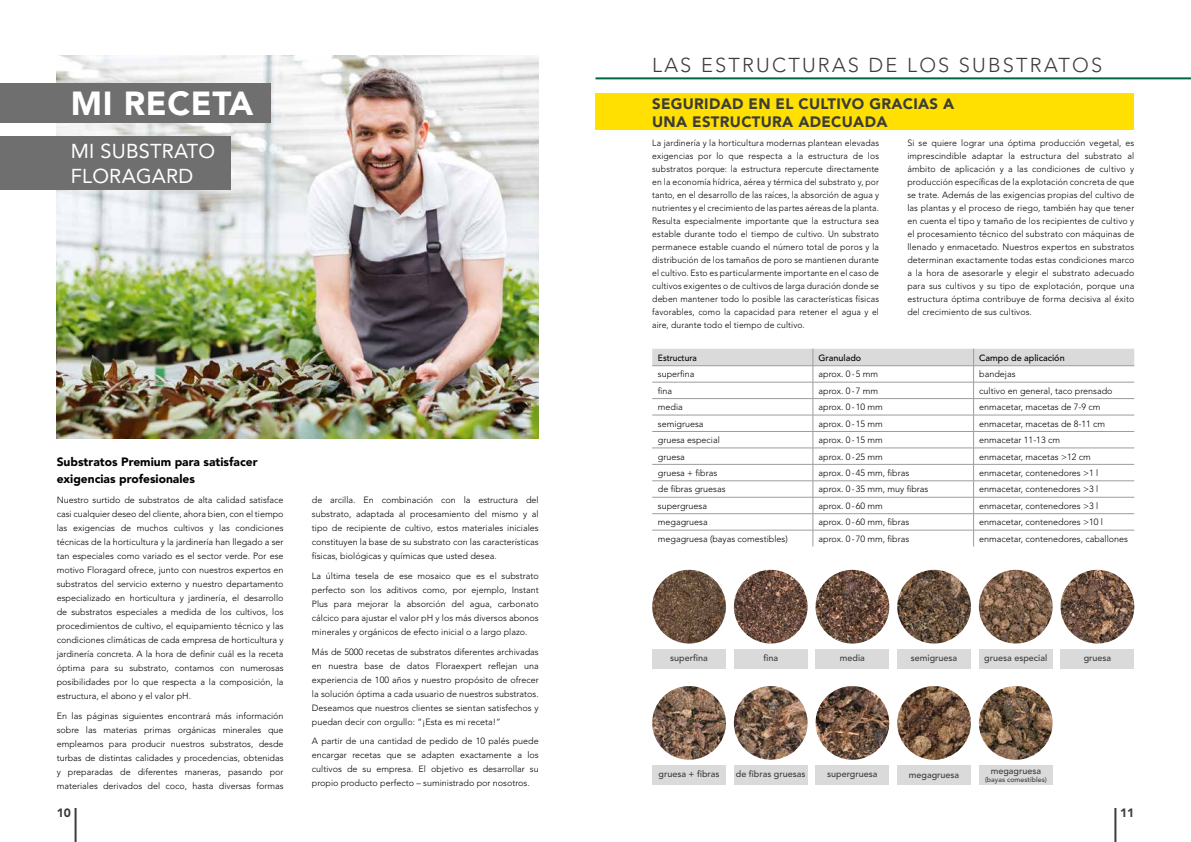
<style>
.page{position:relative;width:1191px;height:842px;background:#fff}
.page>*{position:absolute;margin:0;border:0;box-sizing:border-box;transform-origin:0 0}
.t1{font:900 33.1px "Avenir LT Std";letter-spacing:.02em;color:#fff}
.t2{font:300 20px "Avenir LT Std";letter-spacing:.11em;color:#3c3c3b}
.t3{font:20px/25px "Avenir LT Std";letter-spacing:.01em;color:#fff}
.t4{font:900 15px/18px "Avenir LT Std";letter-spacing:.02em;color:#3c3c3b}
.t5{font:900 12px/17px "Avenir LT Std";color:#000}
.t6{font:900 12px "Avenir LT Std";color:#3c3c3b}
.t7{font:300 9px/14px "Avenir LT Std";color:#000;text-align:justify}
.t8{font:300 9px/13px "Avenir LT Std";color:#000;text-align:justify;scale:.96 1}
.t9{font:500 9px "Avenir LT Std";color:#3c3c3b}
.t10{font:500 9px "Avenir LT Std";color:#000}
.t11{font:500 9px "Avenir LT Std";color:#000;scale:.93 1}
.t12{font:500 7px "Avenir LT Std";color:#3c3c3b}
</style>
<div class="page">
<hr style="left:1114px;top:808px;width:2px;height:34px;background:#3c3c3b">
<hr style="left:75px;top:808px;width:2px;height:34px;background:#3c3c3b">
<hr style="left:595px;top:77px;width:596px;height:2px;background:#006840">
<img style="left:57px;top:56px;width:482px;height:382px">
<div style="left:0;top:83px;width:271px;height:40px;background:#706f6f"></div>
<div style="left:0;top:136px;width:230px;height:54px;background:#706f6f"></div>
<div style="left:595px;top:94px;width:539px;height:36px;background:#ffe000"></div>
<svg style="left:652px;top:349px;width:482px;height:198px"></svg>
<img style="left:652px;top:570px;width:74px;height:73px;border-radius:37px">
<img style="left:652px;top:686px;width:74px;height:74px;border-radius:37px">
<img style="left:734px;top:570px;width:73px;height:73px;border-radius:37px">
<img style="left:734px;top:686px;width:73px;height:74px;border-radius:37px">
<img style="left:815px;top:570px;width:74px;height:73px;border-radius:37px">
<img style="left:815px;top:686px;width:74px;height:74px;border-radius:37px">
<img style="left:897px;top:570px;width:74px;height:73px;border-radius:37px">
<img style="left:897px;top:686px;width:74px;height:74px;border-radius:37px">
<img style="left:979px;top:570px;width:73px;height:73px;border-radius:37px">
<img style="left:979px;top:686px;width:73px;height:74px;border-radius:37px">
<img style="left:1060px;top:570px;width:74px;height:73px;border-radius:37px">
<div style="left:652px;top:649px;width:74px;height:20px;background:#dadada"></div>
<div style="left:652px;top:765px;width:74px;height:20px;background:#dadada"></div>
<div style="left:734px;top:649px;width:73px;height:20px;background:#dadada"></div>
<div style="left:734px;top:765px;width:73px;height:20px;background:#dadada"></div>
<div style="left:815px;top:649px;width:74px;height:20px;background:#dadada"></div>
<div style="left:815px;top:765px;width:74px;height:20px;background:#dadada"></div>
<div style="left:897px;top:649px;width:74px;height:20px;background:#dadada"></div>
<div style="left:897px;top:765px;width:74px;height:20px;background:#dadada"></div>
<div style="left:979px;top:649px;width:73px;height:20px;background:#dadada"></div>
<div style="left:979px;top:765px;width:73px;height:20px;background:#dadada"></div>
<div style="left:1060px;top:649px;width:74px;height:20px;background:#dadada"></div>
<h1 class="t1" style="left:71px;top:83px;width:184px">MI RECETA</h1>
<h2 class="t3" style="left:71px;top:138px;width:146px">MI SUBSTRATO<br>FLORAGARD</h2>
<h3 class="t5" style="left:57px;top:453px;width:202px">Substratos Premium para satisfacer exigencias profesionales</h3>
<p class="t7" style="left:57px;top:493px;width:228px">Nuestro surtido de substratos de alta calidad satisface casi cualquier deseo del cliente, ahora bien, con el tiempo las exigencias de muchos cultivos y las condiciones técnicas de la horticultura y la jardinería han llegado a ser tan especiales como variado es el sector verde. Por ese motivo Floragard ofrece, junto con nuestros expertos en substratos del servicio externo y nuestro departamento especializado en horticultura y jardinería, el desarrollo de substratos especiales a medida de los cultivos, los procedimientos de cultivo, el equipamiento técnico y las condiciones climáticas de cada empresa de horticultura y jardinería concreta. A la hora de definir cuál es la receta óptima para su substrato, contamos con numerosas posibilidades por lo que respecta a la composición, la estructura, el abono y el valor pH.</p>
<p class="t7" style="left:57px;top:708px;width:228px">En las páginas siguientes encontrará más información sobre las materias primas orgánicas minerales que empleamos para producir nuestros substratos, desde turbas de distintas calidades y procedencias, obtenidas y preparadas de diferentes maneras, pasando por materiales derivados del coco, hasta diversas formas</p>
<p class="t7" style="left:312px;top:493px;width:228px">de arcilla. En combinación con la estructura del substrato, adaptada al procesamiento del mismo y al tipo de recipiente de cultivo, estos materiales iniciales constituyen la base de su substrato con las características físicas, biológicas y químicas que usted desea.</p>
<p class="t7" style="left:312px;top:569px;width:228px">La última tesela de ese mosaico que es el substrato perfecto son los aditivos como, por ejemplo, Instant Plus para mejorar la absorción del agua, carbonato cálcico para ajustar el valor pH y los más diversos abonos minerales y orgánicos de efecto inicial o a largo plazo.</p>
<p class="t7" style="left:312px;top:644px;width:228px">Más de 5000 recetas de substratos diferentes archivadas en nuestra base de datos Floraexpert reflejan una experiencia de 100 años y nuestro propósito de ofrecer la solución óptima a cada usuario de nuestros substratos.<br>Deseamos que nuestros clientes se sientan satisfechos y puedan decir con orgullo: “¡Esta es mi receta!”</p>
<p class="t7" style="left:312px;top:734px;width:228px">A partir de una cantidad de pedido de 10 palés puede encargar recetas que se adapten exactamente a los cultivos de su empresa. El objetivo es desarrollar su propio producto perfecto – suministrado por nosotros.</p>
<h2 class="t2" style="left:652px;top:53px;width:451px">LAS ESTRUCTURAS DE LOS SUBSTRATOS</h2>
<h3 class="t4" style="left:652px;top:95px;width:304px">SEGURIDAD EN EL CULTIVO GRACIAS A<br>UNA ESTRUCTURA ADECUADA</h3>
<p class="t8" style="left:652px;top:137px;width:238px">La jardinería y la horticultura modernas plantean elevadas exigencias por lo que respecta a la estructura de los substratos porque: la estructura repercute directamente en la economía hídrica, aérea y térmica del substrato y, por tanto, en el desarrollo de las raíces, la absorción de agua y nutrientes y el crecimiento de las partes aéreas de la planta.<br>Resulta especialmente importante que la estructura sea estable durante todo el tiempo de cultivo. Un substrato permanece estable cuando el número total de poros y la distribución de los tamaños de poro se mantienen durante el cultivo. Esto es particularmente importante en el caso de cultivos exigentes o de cultivos de larga duración donde se deben mantener todo lo posible las características físicas favorables, como la capacidad para retener el agua y el aire, durante todo el tiempo de cultivo.</p>
<p class="t7" style="left:907px;top:137px;width:228px;line-height:13px">Si se quiere lograr una óptima producción vegetal, es imprescindible adaptar la estructura del substrato al ámbito de aplicación y a las condiciones de cultivo y producción específicas de la explotación concreta de que se trate. Además de las exigencias propias del cultivo de las plantas y el proceso de riego, también hay que tener en cuenta el tipo y tamaño de los recipientes de cultivo y el procesamiento técnico del substrato con máquinas de llenado y enmacetado. Nuestros expertos en substratos determinan exactamente todas estas condiciones marco a la hora de asesorarle y elegir el substrato adecuado para sus cultivos y su tipo de explotación, porque una estructura óptima contribuye de forma decisiva al éxito del crecimiento de sus cultivos.</p>
<p class="t11" style="left:658px;top:352px;width:43px">Estructura</p>
<p class="t10" style="left:818px;top:352px;width:44px">Granulado</p>
<p class="t10" style="left:979px;top:352px;width:87px">Campo de aplicación</p>
<p class="t7" style="left:658px;top:367px;width:38px">superfina</p>
<p class="t7" style="left:818px;top:367px;width:61px">aprox. 0-5 mm</p>
<p class="t7" style="left:979px;top:367px;width:38px">bandejas</p>
<p class="t7" style="left:658px;top:384px;width:16px">fina</p>
<p class="t7" style="left:818px;top:384px;width:61px">aprox. 0-7 mm</p>
<p class="t7" style="left:979px;top:384px;width:135px">cultivo en general, taco prensado</p>
<p class="t7" style="left:658px;top:400px;width:27px">media</p>
<p class="t7" style="left:818px;top:400px;width:66px">aprox. 0-10 mm</p>
<p class="t7" style="left:979px;top:400px;width:123px">enmacetar, macetas de 7-9 cm</p>
<p class="t7" style="left:658px;top:417px;width:47px">semigruesa</p>
<p class="t7" style="left:818px;top:417px;width:66px">aprox. 0-15 mm</p>
<p class="t7" style="left:979px;top:417px;width:127px">enmacetar, macetas de 8-11 cm</p>
<p class="t7" style="left:658px;top:433px;width:64px">gruesa especial</p>
<p class="t7" style="left:818px;top:433px;width:66px">aprox. 0-15 mm</p>
<p class="t7" style="left:979px;top:433px;width:82px">enmacetar 11-13 cm</p>
<p class="t7" style="left:658px;top:449px;width:29px">gruesa</p>
<p class="t7" style="left:818px;top:449px;width:66px">aprox. 0-25 mm</p>
<p class="t7" style="left:979px;top:449px;width:113px">enmacetar, macetas &gt;12 cm</p>
<p class="t7" style="left:658px;top:466px;width:61px">gruesa + fibras</p>
<p class="t7" style="left:818px;top:466px;width:92px">aprox. 0-45 mm, fibras</p>
<p class="t7" style="left:979px;top:466px;width:120px">enmacetar, contenedores &gt;1 l</p>
<p class="t7" style="left:658px;top:482px;width:69px">de fibras gruesas</p>
<p class="t7" style="left:818px;top:482px;width:111px">aprox. 0-35 mm, muy fibras</p>
<p class="t7" style="left:979px;top:482px;width:120px">enmacetar, contenedores &gt;3 l</p>
<p class="t7" style="left:658px;top:499px;width:51px">supergruesa</p>
<p class="t7" style="left:818px;top:499px;width:66px">aprox. 0-60 mm</p>
<p class="t7" style="left:979px;top:499px;width:120px">enmacetar, contenedores &gt;3 l</p>
<p class="t7" style="left:658px;top:515px;width:51px">megagruesa</p>
<p class="t7" style="left:818px;top:515px;width:92px">aprox. 0-60 mm, fibras</p>
<p class="t7" style="left:979px;top:515px;width:125px">enmacetar, contenedores &gt;10 l</p>
<p class="t7" style="left:658px;top:532px;width:131px">megagruesa (bayas comestibles)</p>
<p class="t7" style="left:818px;top:532px;width:92px">aprox. 0-70 mm, fibras</p>
<p class="t7" style="left:979px;top:532px;width:150px">enmacetar, contenedores, caballones</p>
<p class="t9" style="left:670px;top:653px;width:39px">superfina</p>
<p class="t9" style="left:763px;top:653px;width:16px">fina</p>
<p class="t9" style="left:840px;top:653px;width:27px">media</p>
<p class="t9" style="left:911px;top:653px;width:48px">semigruesa</p>
<p class="t9" style="left:984px;top:653px;width:64px">gruesa especial</p>
<p class="t9" style="left:1083px;top:653px;width:29px">gruesa</p>
<p class="t9" style="left:658px;top:769px;width:63px">gruesa + fibras</p>
<p class="t9" style="left:736px;top:769px;width:71px">de fibras gruesas</p>
<p class="t9" style="left:827px;top:769px;width:52px">supergruesa</p>
<p class="t9" style="left:909px;top:770px;width:52px">megagruesa</p>
<p class="t9" style="left:990px;top:765px;width:52px">megagruesa</p>
<p class="t12" style="left:985px;top:776px;width:63px">(bayas comestibles)</p>
<h3 class="t6" style="left:57px;top:806px;width:16px">10</h3>
<h3 class="t6" style="left:1120px;top:806px;width:16px">11</h3>
</div>
